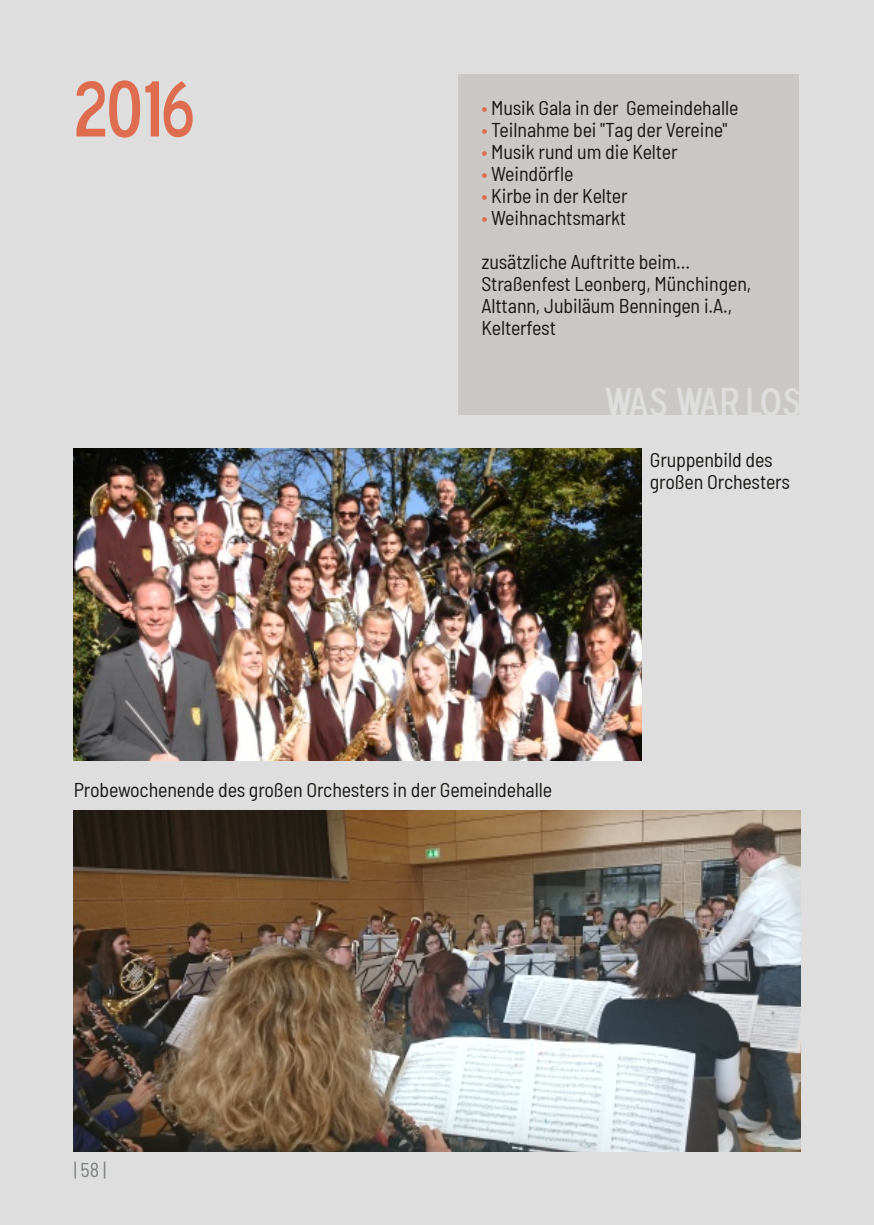
<style>
.page{position:relative;width:874px;height:1225px;background:#fff}
.page>*{position:absolute;margin:0;border:0;box-sizing:border-box;transform-origin:0 0}
.t1{font:80px "Blue Highway D Type";color:#de6c4f}
.t2{font:40px "Blue Highway D Type";letter-spacing:-.045em;color:#dedede}
.t3{font:semi-condensed 20px/22px "Barlow";letter-spacing:-.01em;color:#181715}
.t4{font:semi-condensed 20px "Barlow";color:#79807c}
.s1{color:#de6c4f}
</style>
<div class="page">
<div style="left:0;top:0;width:873px;height:1225px;background:#dedede"></div>
<div style="left:458px;top:75px;width:340px;height:340px;background:#c9c8c4"></div>
<img style="left:74px;top:811px;width:725px;height:340px">
<img style="left:74px;top:449px;width:567px;height:311px">
<h1 class="t1" style="left:74px;top:58px;width:121px">2016</h1>
<p class="t3" style="left:481px;top:96px;width:258px"><span class="s1">•</span> Musik Gala in der Gemeindehalle</p>
<p class="t3" style="left:481px;top:118px;width:247px"><span class="s1">•</span> Teilnahme bei "Tag der Vereine"</p>
<p class="t3" style="left:481px;top:140px;width:198px"><span class="s1">•</span> Musik rund um die Kelter</p>
<p class="t3" style="left:481px;top:162px;width:94px"><span class="s1">•</span> Weindörfle</p>
<p class="t3" style="left:481px;top:184px;width:148px"><span class="s1">•</span> Kirbe in der Kelter</p>
<p class="t3" style="left:481px;top:206px;width:146px"><span class="s1">•</span> Weihnachtsmarkt</p>
<p class="t3" style="left:481px;top:250px;width:271px">zusätzliche Auftritte beim...<br>Straßenfest Leonberg, Münchingen,<br>Alttann, Jubiläum Benningen i.A.,<br>Kelterfest</p>
<h2 class="t2" style="left:604px;top:376px;width:197px">WAS WAR LOS</h2>
<p class="t3" style="left:649px;top:448px;width:142px">Gruppenbild des großen Orchesters</p>
<p class="t3" style="left:74px;top:778px;width:480px">Probewochenende des großen Orchesters in der Gemeindehalle</p>
<p class="t4" style="left:74px;top:1157px;width:34px">|58|</p>
</div>
